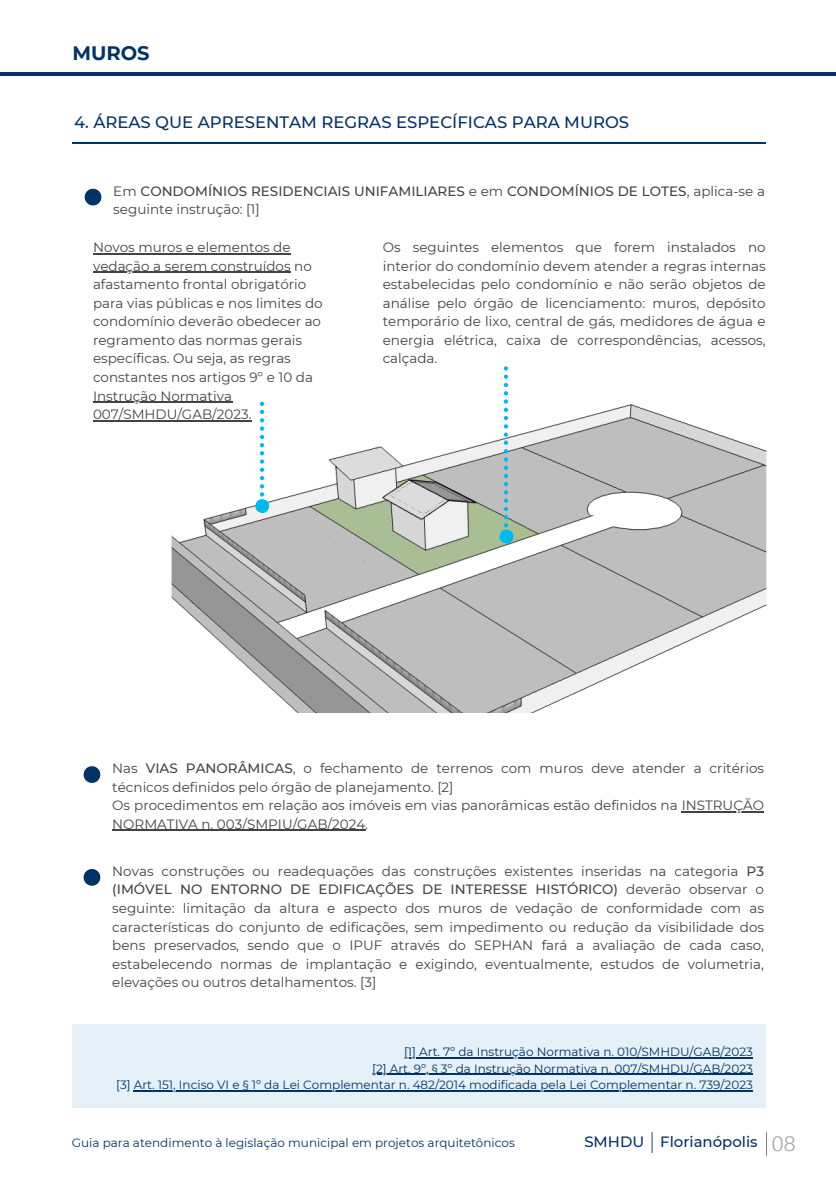
<style>
.page{position:relative;width:836px;height:1182px;background:#fff}
.page>*{position:absolute;margin:0;border:0;box-sizing:border-box;transform-origin:0 0}
.t1{font:300 21px "Aileron";color:#a6a6a6}
.t2{font:700 19.5px "Montserrat";color:#036}
.t3{font:500 16.5px "Montserrat";color:#036}
.t4{font:500 14.92px "Montserrat";color:#036}
.t5{font:13.5px/18.6px "Montserrat";color:#444343}
.t6{font:500 13.5px/18.6px "Montserrat";color:#444343}
.t7{font:12px "Montserrat";color:#036}
.s1{font-weight:400}
.s2{font-weight:500}
</style>
<div class="page">
<hr style="left:1px;top:73px;width:834px;height:3px;background:#036">
<div style="left:72px;top:1024px;width:693px;height:84px;background:#e5f1f6"></div>
<hr style="left:404px;top:1057px;width:348px;height:1px;background:#036">
<hr style="left:372px;top:1073px;width:380px;height:1px;background:#036">
<hr style="left:134px;top:1089px;width:618px;height:1px;background:#036">
<img style="left:171px;top:378px;width:595px;height:335px;border-radius:28px">
<svg style="left:85px;top:189px;width:16px;height:16px"></svg>
<hr style="left:681px;top:811px;width:82px;height:1px;background:#444343">
<hr style="left:112px;top:829px;width:253px;height:2px;background:#444343">
<svg style="left:84px;top:766px;width:16px;height:16px"></svg>
<svg style="left:84px;top:869px;width:16px;height:16px"></svg>
<hr style="left:93px;top:253px;width:197px;height:1px;background:#444343">
<hr style="left:93px;top:272px;width:197px;height:1px;background:#444343">
<hr style="left:93px;top:401px;width:139px;height:2px;background:#444343">
<hr style="left:93px;top:420px;width:158px;height:1px;background:#444343">
<svg style="left:651px;top:1132px;width:1px;height:20px"></svg>
<hr style="left:72px;top:142px;width:694px;height:2px;background:#036">
<svg style="left:254px;top:401px;width:16px;height:113px"></svg>
<svg style="left:498px;top:366px;width:16px;height:178px"></svg>
<p class="t2" style="left:72px;top:41px;width:79px">MUROS</p>
<h4 class="t3" style="left:74px;top:111px;width:556px">4. ÁREAS QUE APRESENTAM REGRAS ESPECÍFICAS PARA MUROS</h4>
<p class="t6" style="left:113px;top:181px;width:653px"><span class="s1">Em</span> CONDOMÍNIOS RESIDENCIAIS UNIFAMILIARES <span class="s1">e em</span> CONDOMÍNIOS DE LOTES<span class="s1">, aplica-se a seguinte instrução: [1]</span></p>
<p class="t5" style="left:93px;top:238px;width:199px">Novos muros e elementos de</p>
<p class="t5" style="left:93px;top:256px;width:231px">vedação a serem construídos no afastamento frontal obrigatório para vias públicas e nos limites do condomínio deverão obedecer ao regramento das normas gerais específicas. Ou seja, as regras constantes nos artigos 9º e 10 da</p>
<p class="t5" style="left:93px;top:386px;width:160px">Instrução Normativa<br>007/SMHDU/GAB/2023.</p>
<h4 class="t5" style="left:382px;top:238px;width:384px;text-align:justify">Os seguintes elementos que forem instalados no interior do condomínio devem atender a regras internas estabelecidas pelo condomínio e não serão objetos de análise pelo órgão de licenciamento: muros, depósito temporário de lixo, central de gás, medidores de água e energia elétrica, caixa de correspondências, acessos, calçada.</h4>
<p class="t5" style="left:112px;top:758px;width:653px">Nas <span class="s2">VIAS PANORÂMICAS</span>, o fechamento de terrenos com muros deve atender a critérios técnicos definidos pelo órgão de planejamento. [2]<br>Os procedimentos em relação aos imóveis em vias panorâmicas estão definidos na INSTRUÇÃO</p>
<h4 class="t5" style="left:112px;top:814px;width:257px">NORMATIVA n. 003/SMPIU/GAB/2024.</h4>
<p class="t5" style="left:112px;top:861px;width:653px;text-align:justify">Novas construções ou readequações das construções existentes inseridas na categoria <span class="s2">P3 (IMÓVEL NO ENTORNO DE EDIFICAÇÕES DE INTERESSE HISTÓRICO)</span> deverão observar o seguinte: limitação da altura e aspecto dos muros de vedação de conformidade com as características do conjunto de edificações, sem impedimento ou redução da visibilidade dos bens preservados, sendo que o IPUF através do SEPHAN fará a avaliação de cada caso, estabelecendo normas de implantação e exigindo, eventualmente, estudos de volumetria, elevações ou outros detalhamentos. [3]</p>
<h1 class="t7" style="left:404px;top:1044px;width:350px">[1] Art. 7º da Instrução Normativa n. 010/SMHDU/GAB/2023</h1>
<h2 class="t7" style="left:372px;top:1060px;width:382px">[2] Art. 9º, § 3º da Instrução Normativa n. 007/SMHDU/GAB/2023</h2>
<p class="t7" style="left:116px;top:1077px;width:638px">[3] Art. 151, Inciso VI e § 1º da Lei Complementar n. 482/2014 modificada pela Lei Complementar n. 739/2023</p>
<h3 class="t4" style="left:584px;top:1132px;width:175px">SMHDU Florianópolis</h3>
<p class="t7" style="left:72px;top:1135px;width:444px">Guia para atendimento à legislação municipal em projetos arquitetônicos</p>
<p class="t1" style="left:771px;top:1130px;width:25px">08</p>
</div>
